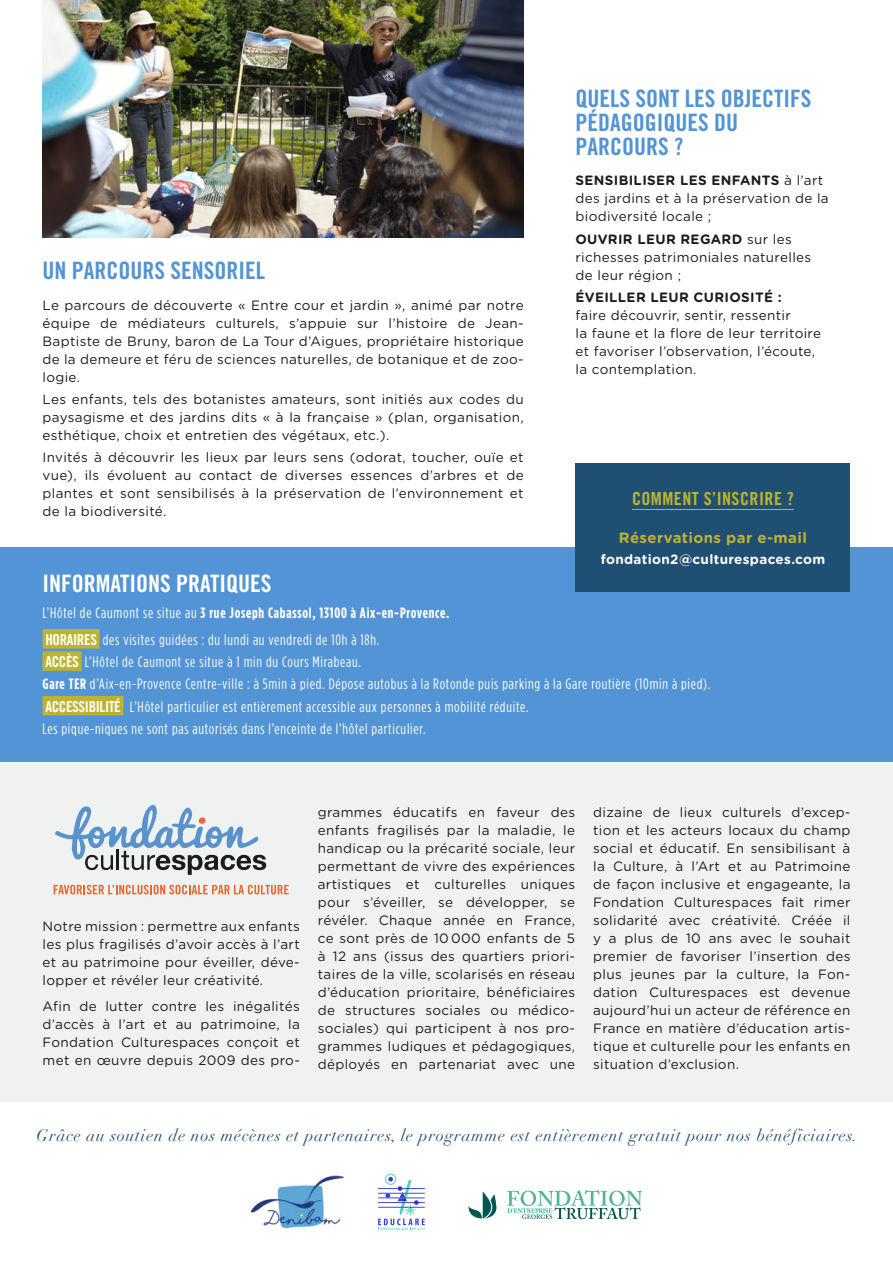
<style>
.page{position:relative;width:893px;height:1263px;background:#fff}
.page>*{position:absolute;margin:0;border:0;box-sizing:border-box;transform-origin:0 0}
.t1{font:24px/24px "Trade Gothic Bold Cond Twenty";color:#5294d6}
.t2{font:24px "Trade Gothic Bold Cond Twenty";color:#fff}
.t3{font:18px "Trade Gothic Bold Cond Twenty";letter-spacing:.025em;color:#beb330}
.t4{font:italic 16.5px "Didot";letter-spacing:.05em;color:#1f4f73}
.t5{font:15px/22.2px "Gotham Condensed";letter-spacing:.05em;color:#fff}
.t6{font:700 15px "Gotham Rounded";letter-spacing:.025em;color:#beb330}
.t7{font:13.5px/18px "Gotham Rounded";letter-spacing:.025em;color:#1c1c1c;text-align:justify}
.t8{font:700 13.5px "Gotham Rounded";letter-spacing:.025em;color:#fff}
.t9{font:700 13.5px "Gotham Rounded";letter-spacing:.025em;color:#1c1c1c}
.s1{font-weight:700}
.s2{font-family:"Trade Gothic Bold Cond Twenty"}
</style>
<div class="page">
<div style="left:0;top:746px;width:893px;height:355px;background:#eaebec"></div>
<svg style="left:55px;top:805px;width:211px;height:70px"></svg>
<svg style="left:54px;top:885px;width:235px;height:9px"></svg>
<img style="left:251px;top:1175px;width:92px;height:54px">
<svg style="left:378px;top:1173px;width:47px;height:57px"></svg>
<svg style="left:468px;top:1191px;width:28px;height:27px"></svg>
<svg style="left:507px;top:1190px;width:135px;height:29px"></svg>
<div style="left:0;top:547px;width:893px;height:215px;background:#5294d6"></div>
<div style="left:43px;top:629px;width:57px;height:20px;background:#beb330"></div>
<div style="left:43px;top:651px;width:39px;height:20px;background:#beb330"></div>
<div style="left:43px;top:696px;width:81px;height:19px;background:#beb330"></div>
<div style="left:575px;top:463px;width:275px;height:128px;background:#1f4f73"></div>
<hr style="left:632px;top:509px;width:162px;height:1px;background:#beb330">
<img style="left:43px;top:0;width:481px;height:237px">
<h1 class="t1" style="left:43px;top:258px;width:224px">UN PARCOURS SENSORIEL</h1>
<p class="t7" style="left:43px;top:295px;width:483px">Le parcours de découverte « Entre cour et jardin », animé par notre équipe de médiateurs culturels, s’appuie sur l’histoire de Jean-Baptiste de Bruny, baron de La Tour d’Aigues, propriétaire historique de la demeure et féru de sciences naturelles, de botanique et de zoo&shy;logie.</p>
<p class="t7" style="left:43px;top:389px;width:483px">Les enfants, tels des botanistes amateurs, sont initiés aux codes du paysagisme et des jardins dits « à la française » (plan, organisation, esthétique, choix et entretien des végétaux, etc.).</p>
<p class="t7" style="left:43px;top:448px;width:483px">Invités à découvrir les lieux par leurs sens (odorat, toucher, ouïe et vue), ils évoluent au contact de diverses essences d’arbres et de plantes et sont sensibilisés à la préservation de l’environnement et de la biodiversité.</p>
<h1 class="t1" style="left:575px;top:86px;width:237px">QUELS SONT LES OBJECTIFS<br>PÉDAGOGIQUES DU<br>PARCOURS ?</h1>
<p class="t7" style="left:575px;top:171px;width:255px;text-align:left"><span class="s1">SENSIBILISER LES ENFANTS</span> à l’art des jardins et à la préservation de la biodiversité locale ;</p>
<p class="t7" style="left:575px;top:229px;width:237px;text-align:left"><span class="s1">OUVRIR LEUR REGARD</span> sur les richesses patrimoniales naturelles de leur région ;</p>
<p class="t9" style="left:575px;top:287px;width:208px">ÉVEILLER LEUR CURIOSITÉ :</p>
<p class="t7" style="left:575px;top:305px;width:247px;text-align:left">faire découvrir, sentir, ressentir<br>la faune et la flore de leur territoire et favoriser l’observation, l’écoute, la contemplation.</p>
<h2 class="t3" style="left:632px;top:487px;width:163px">COMMENT S’INSCRIRE ?</h2>
<p class="t6" style="left:619px;top:526px;width:189px">Réservations par e-mail</p>
<p class="t8" style="left:601px;top:549px;width:226px">fondation2@culturespaces.com</p>
<h1 class="t2" style="left:43px;top:569px;width:230px">INFORMATIONS PRATIQUES</h1>
<p class="t5" style="left:43px;top:600px;width:408px;line-height:26.5px">L’Hôtel de Caumont se situe au <span class="s1">3 rue Joseph Cabassol, 13100 à Aix-en-Provence.<br></span><span class="s2">HORAIRES</span> des visites guidées : du lundi au vendredi de 10h à 18h.</p>
<p class="t5" style="left:43px;top:651px;width:669px"><span class="s2">ACCÈS</span> L’Hôtel de Caumont se situe à 1 min du Cours Mirabeau.<br><span class="s1">Gare TER</span> d’Aix-en-Provence Centre-ville : à 5min à pied. Dépose autobus à la Rotonde puis parking à la Gare routière (10min à pied).<br><span class="s2">ACCESSIBILITÉ</span> L’Hôtel particulier est entièrement accessible aux personnes à mobilité réduite.<br>Les pique-niques ne sont pas autorisés dans l’enceinte de l’hôtel particulier.</p>
<p class="t7" style="left:43px;top:916px;width:259px">Notre mission : permettre aux enfants les plus fragilisés d’avoir accès à l’art et au patrimoine pour éveiller, déve&shy;lopper et révéler leur créativité.</p>
<p class="t7" style="left:43px;top:997px;width:259px">Afin de lutter contre les inégalités d’accès à l’art et au patrimoine, la Fondation Culturespaces conçoit et met en œuvre depuis 2009 des pro-</p>
<p class="t7" style="left:318px;top:802px;width:259px">grammes éducatifs en faveur des enfants fragilisés par la maladie, le handicap ou la précarité sociale, leur permettant de vivre des expériences artistiques et culturelles uniques pour s’éveiller, se développer, se révéler. Chaque année en France, ce sont près de 10 000 enfants de 5 à 12 ans (issus des quartiers priori&shy;taires de la ville, scolarisés en réseau d’éducation prioritaire, bénéficiaires de structures sociales ou médico&shy;sociales) qui participent à nos pro&shy;grammes ludiques et pédagogiques, déployés en partenariat avec une</p>
<p class="t7" style="left:593px;top:802px;width:259px">dizaine de lieux culturels d’excep&shy;tion et les acteurs locaux du champ social et éducatif. En sensibilisant à la Culture, à l’Art et au Patrimoine de façon inclusive et engageante, la Fondation Culturespaces fait rimer solidarité avec créativité. Créée il y a plus de 10 ans avec le souhait premier de favoriser l’insertion des plus jeunes par la culture, la Fon&shy;dation Culturespaces est devenue aujourd’hui un acteur de référence en France en matière d’éducation artis&shy;tique et culturelle pour les enfants en situation d’exclusion.</p>
<p class="t4" style="left:36px;top:1125px;width:822px">Grâce au soutien de nos mécènes et partenaires, le programme est entièrement gratuit pour nos bénéficiaires.</p>
</div>
